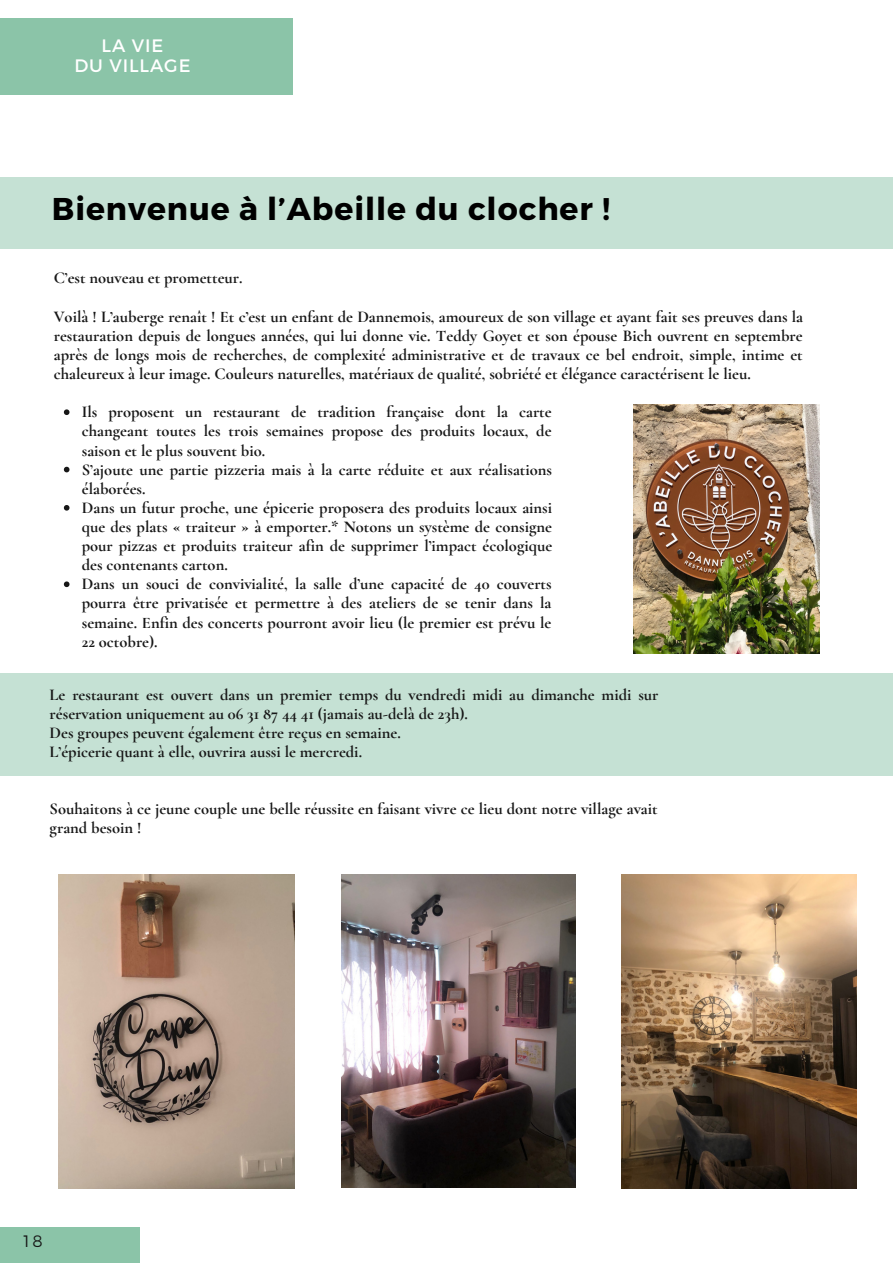
<style>
.page{position:relative;width:893px;height:1264px;background:#fff}
.page>*{position:absolute;margin:0;border:0;box-sizing:border-box;transform-origin:0 0}
.t1{font:700 31.5px "Montserrat";letter-spacing:.03em;color:#000}
.t2{font:18px/20.2px "Montserrat";letter-spacing:.05em;color:#fff;text-align:center}
.t3{font:700 16.5px/19px "Cormorant Garamond";color:#171717}
.t4{font:300 16.5px "Montserrat";color:#171717}
</style>
<div class="page">
<div style="left:0;top:1227px;width:140px;height:35px;background:#8bc4a8"></div>
<div style="left:0;top:18px;width:293px;height:77px;background:#8bc4a8"></div>
<div style="left:0;top:177px;width:892px;height:72px;background:#c5e1d4"></div>
<div style="left:0;top:673px;width:892px;height:103px;background:#c5e1d4"></div>
<img style="left:633px;top:404px;width:186px;height:250px">
<img style="left:59px;top:874px;width:235px;height:314px">
<img style="left:341px;top:874px;width:234px;height:313px">
<img style="left:622px;top:874px;width:234px;height:314px">
<svg style="left:64px;top:409px;width:5px;height:6px"></svg>
<svg style="left:64px;top:467px;width:5px;height:5px"></svg>
<svg style="left:64px;top:505px;width:5px;height:5px"></svg>
<svg style="left:64px;top:581px;width:5px;height:6px"></svg>
<p class="t2" style="left:74px;top:35px;width:118px">LA VIE<br>DU VILLAGE</p>
<h1 class="t1" style="left:52px;top:188px;width:559px">Bienvenue à l’Abeille du clocher !</h1>
<p class="t3" style="left:54px;top:269px;width:190px">C’est nouveau et prometteur.</p>
<p class="t3" style="left:54px;top:307px;width:750px;text-align:justify">Voilà ! L’auberge renaît ! Et c’est un enfant de Dannemois, amoureux de son village et ayant fait ses preuves dans la restauration depuis de longues années, qui lui donne vie. Teddy Goyet et son épouse Bich ouvrent en septembre après de longs mois de recherches, de complexité administrative et de travaux ce bel endroit, simple, intime et chaleureux à leur image. Couleurs naturelles, matériaux de qualité, sobriété et élégance caractérisent le lieu.</p>
<p class="t3" style="left:82px;top:402px;width:472px">Ils proposent un restaurant de tradition française dont la carte changeant toutes les trois semaines propose des produits locaux, de saison et le plus souvent bio.<br>S’ajoute une partie pizzeria mais à la carte réduite et aux réalisations élaborées.<br>Dans un futur proche, une épicerie proposera des produits locaux ainsi que des plats « traiteur » à emporter.* Notons un système de consigne pour pizzas et produits traiteur afin de supprimer l’impact écologique des contenants carton.<br>Dans un souci de convivialité, la salle d’une capacité de 40 couverts pourra être privatisée et permettre à des ateliers de se tenir dans la semaine. Enfin des concerts pourront avoir lieu (le premier est prévu le 22 octobre).</p>
<p class="t3" style="left:50px;top:684px;width:610px">Le restaurant est ouvert dans un premier temps du vendredi midi au dimanche midi sur réservation uniquement au 06 31 87 44 41 (jamais au-delà de 23h).<br>Des groupes peuvent également être reçus en semaine.<br>L’épicerie quant à elle, ouvrira aussi le mercredi.</p>
<p class="t3" style="left:50px;top:799px;width:609px">Souhaitons à ce jeune couple une belle réussite en faisant vivre ce lieu dont notre village avait grand besoin !</p>
<p class="t4" style="left:24px;top:1230px;width:20px">18</p>
</div>
